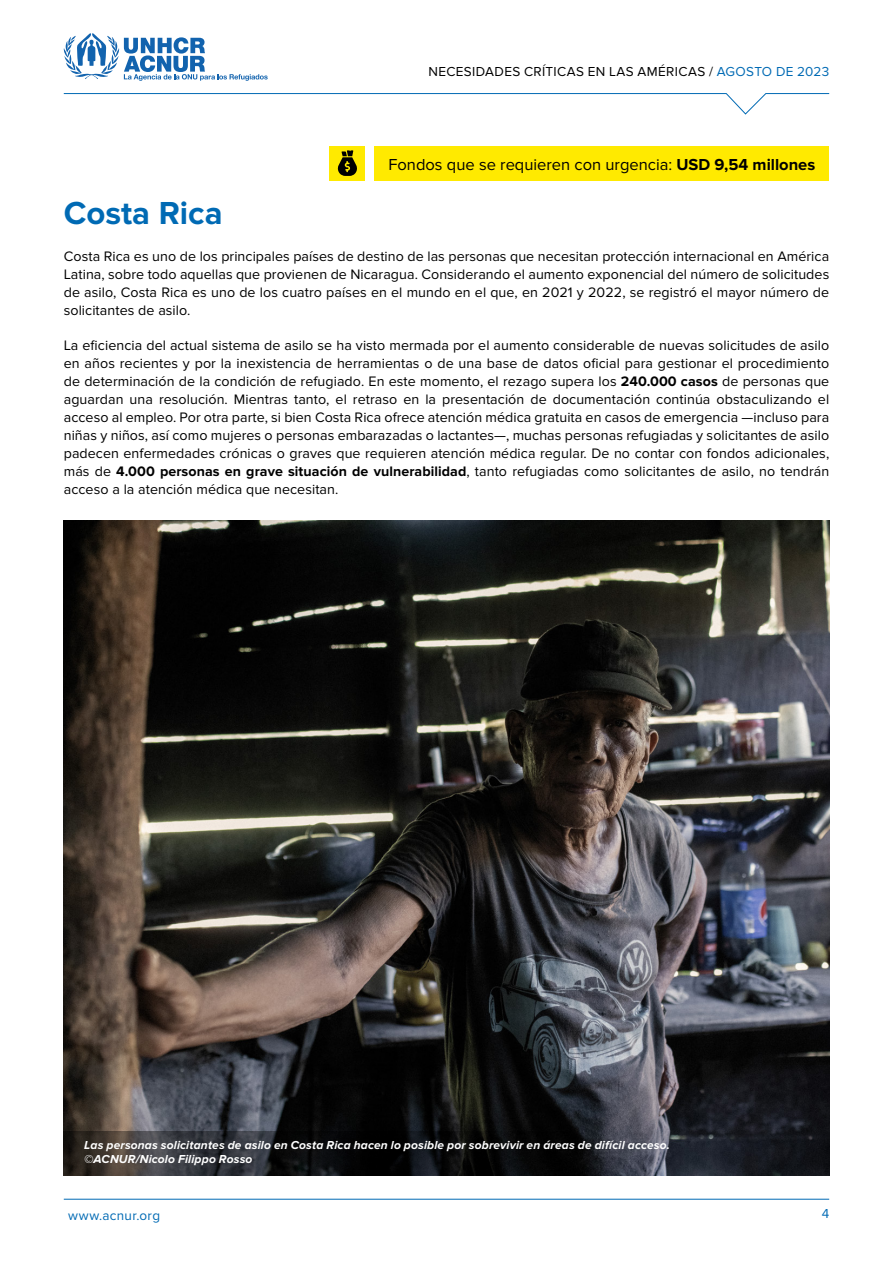
<style>
.page{position:relative;width:893px;height:1263px;background:#fff}
.page>*{position:absolute;margin:0;border:0;box-sizing:border-box;transform-origin:0 0}
.t1{font:700 33px "Proxima Nova";color:#006ab4}
.t2{font:16.5px "Proxima Nova";color:#000}
.t3{font:14.25px/18px "Proxima Nova";letter-spacing:.005em;color:#000;text-align:justify}
.t4{font:13.5px "Proxima Nova";letter-spacing:.025em;color:#000}
.t5{font:13.5px "Proxima Nova";letter-spacing:.02em;color:#006ab4}
.t6{font:italic 700 12px/14.4px "Proxima Nova";letter-spacing:.01em;color:#fff}
.s1{color:#006ab4}
.s2{font-weight:700}
</style>
<div class="page">
<svg style="left:63px;top:93px;width:767px;height:22px"></svg>
<img style="left:64px;top:521px;width:765px;height:655px">
<svg style="left:64px;top:1131px;width:523px;height:45px;background:#1b1b1d"></svg>
<div style="left:329px;top:146px;width:500px;height:34px;background:#ffea00"></div>
<div style="left:366px;top:130px;width:8px;height:66px;background:#fff"></div>
<svg style="left:337px;top:150px;width:20px;height:26px"></svg>
<svg style="left:63px;top:33px;width:205px;height:48px"></svg>
<hr style="left:64px;top:1199px;width:765px;height:1px;background:#006ab4">
<p class="t4" style="left:428px;top:63px;width:402px">NECESIDADES CRÍTICAS EN LAS AMÉRICAS / <span class="s1">AGOSTO DE 2023</span></p>
<h1 class="t1" style="left:64px;top:194px;width:160px">Costa Rica</h1>
<p class="t2" style="left:388px;top:155px;width:428px">Fondos que se requieren con urgencia: <span class="s2">USD 9,54 millones</span></p>
<p class="t3" style="left:64px;top:248px;width:767px">Costa Rica es uno de los principales países de destino de las personas que necesitan protección internacional en América Latina, sobre todo aquellas que provienen de Nicaragua. Considerando el aumento exponencial del número de solicitudes de asilo, Costa Rica es uno de los cuatro países en el mundo en el que, en 2021 y 2022, se registró el mayor número de solicitantes de asilo.</p>
<p class="t3" style="left:64px;top:337px;width:767px">La eficiencia del actual sistema de asilo se ha visto mermada por el aumento considerable de nuevas solicitudes de asilo en años recientes y por la inexistencia de herramientas o de una base de datos oficial para gestionar el procedimiento de determinación de la condición de refugiado. En este momento, el rezago supera los <span class="s2">240.000 casos</span> de personas que aguardan una resolución. Mientras tanto, el retraso en la presentación de documentación continúa obstaculizando el acceso al empleo. Por otra parte, si bien Costa Rica ofrece atención médica gratuita en casos de emergencia —incluso para niñas y niños, así como mujeres o personas embarazadas o lactantes—, muchas personas refugiadas y solicitantes de asilo padecen enfermedades crónicas o graves que requieren atención médica regular. De no contar con fondos adicionales, más de <span class="s2">4.000 personas en grave situación de vulnerabilidad</span>, tanto refugiadas como solicitantes de asilo, no tendrán acceso a la atención médica que necesitan.</p>
<p class="t6" style="left:84px;top:1138px;width:587px">Las personas solicitantes de asilo en Costa Rica hacen lo posible por sobrevivir en áreas de difícil acceso. ©ACNUR/Nicolo Filippo Rosso</p>
<p class="t5" style="left:68px;top:1207px;width:94px">www.acnur.org</p>
<p class="t5" style="left:822px;top:1205px;width:9px">4</p>
</div>
